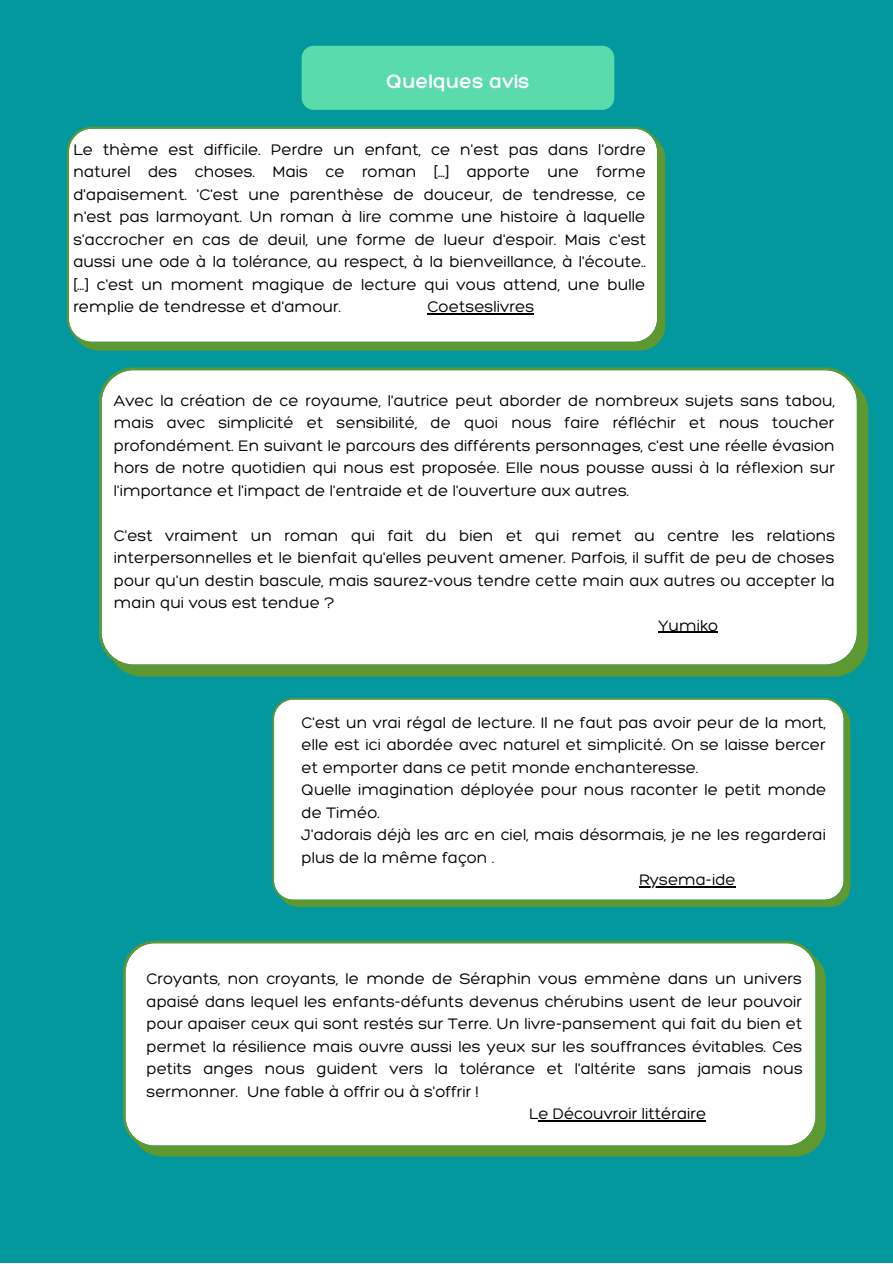
<style>
.page{position:relative;width:893px;height:1264px;background:#fff}
.page>*{position:absolute;margin:0;border:0;box-sizing:border-box;transform-origin:0 0}
.t1{font:300 21px "Hero";color:#fff}
.t2{font:300 16.65px/22.5px "Hero";color:#000;text-align:justify}
.t3{font:300 16.5px/22.5px "Hero";color:#000;text-align:justify}
</style>
<div class="page">
<div style="left:0;top:0;width:892px;height:1262px;background:#03989e"></div>
<div style="left:67px;top:127px;width:598px;height:223px;background:#fff"></div>
<div style="left:301px;top:46px;width:313px;height:64px;background:#5adbac;border-radius:12px"></div>
<hr style="left:427px;top:313px;width:107px;height:1px;background:#000">
<svg style="left:99px;top:367px;width:769px;height:309px;background:#f2f7f1"></svg>
<hr style="left:658px;top:632px;width:60px;height:1px;background:#000">
<div style="left:272px;top:698px;width:578px;height:209px;background:#fff"></div>
<hr style="left:639px;top:886px;width:96px;height:1px;background:#000">
<svg style="left:123px;top:940px;width:702px;height:216px;background:#eff5ee"></svg>
<hr style="left:538px;top:1120px;width:168px;height:1px;background:#000">
<p class="t1" style="left:386px;top:68px;width:144px">Quelques avis</p>
<p class="t2" style="left:73px;top:138px;width:574px">Le thème est difficile. Perdre un enfant, ce n'est pas dans l'ordre naturel des choses. Mais ce roman [...] apporte une forme d'apaisement. 'C'est une parenthèse de douceur, de tendresse, ce n'est pas larmoyant. Un roman à lire comme une histoire à laquelle s'accrocher en cas de deuil, une forme de lueur d'espoir. Mais c'est aussi une ode à la tolérance, au respect, à la bienveillance, à l'écoute.. [...] c'est un moment magique de lecture qui vous attend, une bulle remplie de tendresse et d'amour.</p>
<p class="t2" style="left:427px;top:295px;width:108px">Coetseslivres</p>
<p class="t3" style="left:114px;top:389px;width:722px">Avec la création de ce royaume, l'autrice peut aborder de nombreux sujets sans tabou, mais avec simplicité et sensibilité, de quoi nous faire réfléchir et nous toucher profondément. En suivant le parcours des différents personnages, c'est une réelle évasion hors de notre quotidien qui nous est proposée. Elle nous pousse aussi à la réflexion sur l'importance et l'impact de l'entraide et de l'ouverture aux autres.</p>
<p class="t3" style="left:114px;top:524px;width:722px">C'est vraiment un roman qui fait du bien et qui remet au centre les relations</p>
<p class="t3" style="left:114px;top:546px;width:722px">interpersonnelles et le bienfait qu'elles peuvent amener. Parfois, il suffit de peu de choses</p>
<p class="t3" style="left:114px;top:569px;width:722px">pour qu'un destin bascule, mais saurez-vous tendre cette main aux autres ou accepter la</p>
<p class="t3" style="left:114px;top:591px;width:222px">main qui vous est tendue ?</p>
<p class="t3" style="left:658px;top:613px;width:61px">Yumiko</p>
<p class="t3" style="left:301px;top:710px;width:526px">C'est un vrai régal de lecture. Il ne faut pas avoir peur de la mort,</p>
<p class="t3" style="left:301px;top:733px;width:525px">elle est ici abordée avec naturel et simplicité. On se laisse bercer</p>
<p class="t3" style="left:301px;top:755px;width:398px">et emporter dans ce petit monde enchanteresse.</p>
<p class="t3" style="left:301px;top:778px;width:526px">Quelle imagination déployée pour nous raconter le petit monde</p>
<p class="t3" style="left:301px;top:800px;width:80px">de Timéo.</p>
<p class="t3" style="left:301px;top:823px;width:526px">J'adorais déjà les arc en ciel, mais désormais, je ne les regarderai</p>
<p class="t3" style="left:301px;top:845px;width:194px">plus de la même façon .</p>
<p class="t3" style="left:639px;top:868px;width:98px">Rysema-ide</p>
<p class="t3" style="left:146px;top:967px;width:656px">Croyants, non croyants, le monde de Séraphin vous emmène dans un univers</p>
<p class="t3" style="left:146px;top:989px;width:657px">apaisé dans lequel les enfants-défunts devenus chérubins usent de leur pouvoir</p>
<p class="t3" style="left:146px;top:1012px;width:657px">pour apaiser ceux qui sont restés sur Terre. Un livre-pansement qui fait du bien et</p>
<p class="t3" style="left:146px;top:1034px;width:657px">permet la résilience mais ouvre aussi les yeux sur les souffrances évitables. Ces</p>
<p class="t3" style="left:146px;top:1057px;width:657px">petits anges nous guident vers la tolérance et l'altérite sans jamais nous</p>
<p class="t3" style="left:146px;top:1079px;width:334px">sermonner. Une fable à offrir ou à s'offrir !</p>
<p class="t3" style="left:529px;top:1102px;width:179px">Le Découvroir littéraire</p>
</div>
